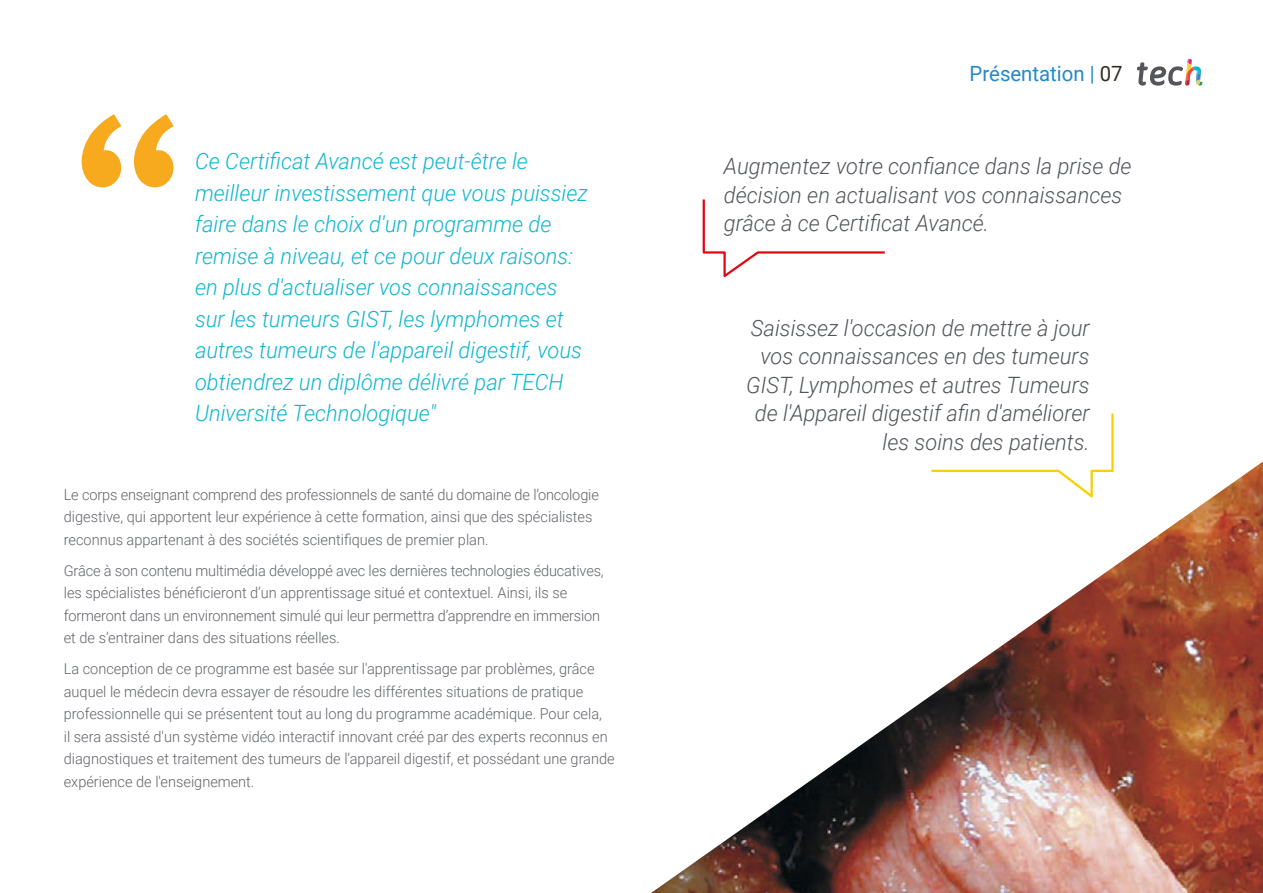
<style>
.page{position:relative;width:1263px;height:893px;background:#fff}
.page>*{position:absolute;margin:0;border:0;box-sizing:border-box;transform-origin:0 0}
.t1{font:italic 300 22.5px/31.5px "Roboto";color:#0fb6cf}
.t2{font:italic 300 22.5px/28.5px "Roboto";color:#52555b;text-align:right}
.t3{font:21px "Roboto";color:#2488c9}
.t4{font:300 15px/22.5px "Roboto";color:#61646a}
.s1{color:#312e20}
</style>
<div class="page">
<svg style="left:82px;top:114px;width:92px;height:73px"></svg>
<svg style="left:1111px;top:413px;width:3px;height:48px"></svg>
<img style="left:651px;top:461px;width:612px;height:432px">
<svg style="left:702px;top:199px;width:183px;height:78px"></svg>
<svg style="left:1137px;top:59px;width:65px;height:27px"></svg>
<p class="t1" style="left:195px;top:145px;width:394px">Ce Certificat Avancé est peut-être le meilleur investissement que vous puissiez faire dans le choix d'un programme de remise à niveau, et ce pour deux raisons: en plus d'actualiser vos connaissances sur les tumeurs GIST, les lymphomes et autres tumeurs de l'appareil digestif, vous obtiendrez un diplôme délivré par TECH Université Technologique"</p>
<p class="t4" style="left:64px;top:482px;width:537px">Le corps enseignant comprend des professionnels de santé du domaine de l’oncologie digestive, qui apportent leur expérience à cette formation, ainsi que des spécialistes reconnus appartenant à des sociétés scientifiques de premier plan.</p>
<p class="t4" style="left:64px;top:558px;width:541px">Grâce à son contenu multimédia développé avec les dernières technologies éducatives, les spécialistes bénéficieront d’un apprentissage situé et contextuel. Ainsi, ils se formeront dans un environnement simulé qui leur permettra d’apprendre en immersion et de s’entrainer dans des situations réelles.</p>
<p class="t4" style="left:64px;top:657px;width:552px">La conception de ce programme est basée sur l'apprentissage par problèmes, grâce auquel le médecin devra essayer de résoudre les différentes situations de pratique professionnelle qui se présentent tout au long du programme académique. Pour cela,<br>il sera assisté d'un système vidéo interactif innovant créé par des experts reconnus en diagnostiques et traitement des tumeurs de l’appareil digestif, et possédant une grande expérience de l'enseignement.</p>
<h2 class="t3" style="left:970px;top:58px;width:155px">Présentation | <span class="s1">07</span></h2>
<h1 class="t2" style="left:724px;top:151px;width:409px;text-align:left">Augmentez votre confiance dans la prise de décision en actualisant vos connaissances grâce à ce Certificat Avancé.</h1>
<h1 class="t2" style="left:746px;top:313px;width:345px">Saisissez l'occasion de mettre à jour vos connaissances en des tumeurs GIST, Lymphomes et autres Tumeurs de l'Appareil digestif afin d'améliorer les soins des patients.</h1>
</div>
